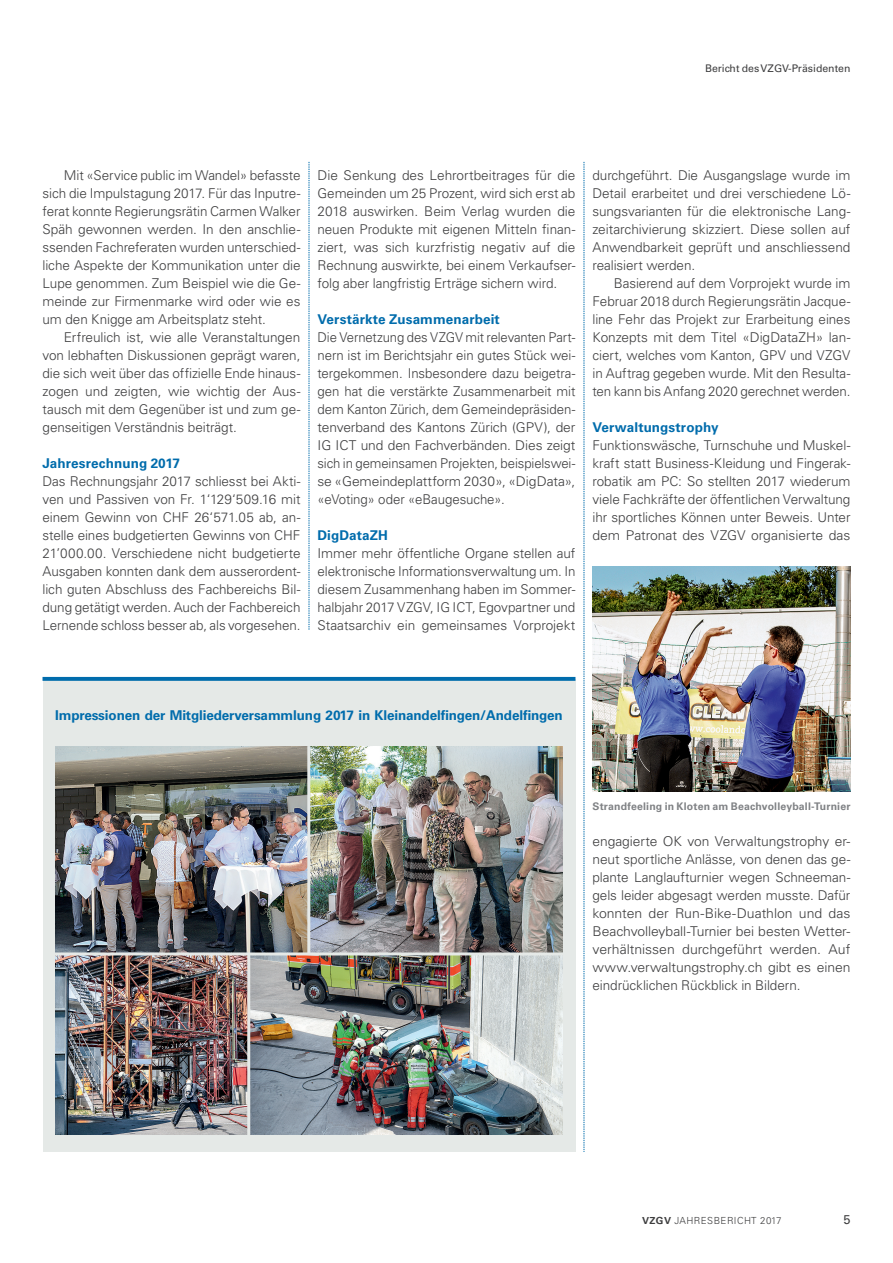
<style>
.page{position:relative;width:893px;height:1263px;background:#fff}
.page>*{position:absolute;margin:0;border:0;box-sizing:border-box;transform-origin:0 0}
.t1{font:300 13.5px/18px "Univers LT Std";letter-spacing:-.005em;color:#3e3e3f;text-align:justify}
.t2{font:700 13.5px "Univers LT Std";letter-spacing:-.01em;color:#006cac}
.t3{font:12.75px "Univers LT Std";color:#3e3e3f}
.t4{font:700 10.5px "Univers LT Std";letter-spacing:.015em;color:#808285}
.t5{font:10.5px "Univers LT Std";color:#3e3e3f}
.t6{font:300 9.75px "Univers LT Std";letter-spacing:.045em;color:#3e3e3f}
.s1{font-weight:700}
</style>
<div class="page">
<div style="left:43px;top:679px;width:532px;height:473px;background:#e5e9e7"></div>
<svg style="left:43px;top:677px;width:532px;height:4px;background:#0971ae"></svg>
<svg style="left:309px;top:162px;width:1px;height:468px"></svg>
<svg style="left:584px;top:162px;width:1px;height:990px"></svg>
<img style="left:55px;top:746px;width:508px;height:388px">
<img style="left:592px;top:567px;width:258px;height:225px">
<hr style="left:307px;top:746px;width:3px;height:226px;background:#e5e9e7">
<hr style="left:51px;top:952px;width:515px;height:3px;background:#e5e9e7">
<hr style="left:247px;top:954px;width:3px;height:192px;background:#e5e9e7">
<p class="t5" style="left:705px;top:62px;width:147px">Bericht des VZGV-Präsidenten</p>
<p class="t1" style="left:43px;top:166px;width:260px;text-indent:21px">Mit «Service public im Wandel» befasste sich die Impulstagung 2017. Für das Inputre&shy;ferat konnte Regierungsrätin Carmen Walker Späh gewonnen werden. In den anschlie&shy;ssenden Fachreferaten wurden unterschied&shy;liche Aspekte der Kommunikation unter die Lupe genommen. Zum Beispiel wie die Ge&shy;meinde zur Firmenmarke wird oder wie es um den Knigge am Arbeitsplatz steht.</p>
<p class="t1" style="left:43px;top:328px;width:259px;text-indent:21px">Erfreulich ist, wie alle Veranstaltungen von lebhaften Diskussionen geprägt waren, die sich weit über das offizielle Ende hinaus&shy;zogen und zeigten, wie wichtig der Aus&shy;tausch mit dem Gegenüber ist und zum ge&shy;genseitigen Verständnis beiträgt.</p>
<p class="t2" style="left:43px;top:455px;width:139px">Jahresrechnung 2017</p>
<p class="t1" style="left:43px;top:472px;width:259px">Das Rechnungsjahr 2017 schliesst bei Akti&shy;ven und Passiven von Fr. 1‘129‘509.16 mit einem Gewinn von CHF 26‘571.05 ab, an&shy;stelle eines budgetierten Gewinns von CHF 21’000.00. Verschiedene nicht budgetierte Ausgaben konnten dank dem ausserordent&shy;lich guten Abschluss des Fachbereichs Bil&shy;dung getätigt werden. Auch der Fachbereich Lernende schloss besser ab, als vorgesehen.</p>
<p class="t1" style="left:317px;top:166px;width:259px">Die Senkung des Lehrortbeitrages für die Gemeinden um 25 Prozent, wird sich erst ab 2018 auswirken. Beim Verlag wurden die neuen Produkte mit eigenen Mitteln finan&shy;ziert, was sich kurzfristig negativ auf die Rechnung auswirkte, bei einem Verkaufser&shy;folg aber langfristig Erträge sichern wird.</p>
<p class="t2" style="left:317px;top:311px;width:184px">Verstärkte Zusammenarbeit</p>
<p class="t1" style="left:317px;top:328px;width:259px">Die Vernetzung des VZGV mit relevanten Part&shy;nern ist im Berichtsjahr ein gutes Stück wei&shy;tergekommen. Insbesondere dazu beigetra&shy;gen hat die verstärkte Zusammenarbeit mit dem Kanton Zürich, dem Gemeindepräsiden&shy;tenverband des Kantons Zürich (GPV), der IG ICT und den Fachverbänden. Dies zeigt sich in gemeinsamen Projekten, beispielswei&shy;se «Gemeindeplattform 2030», «DigData», «eVoting» oder «eBaugesuche».</p>
<p class="t2" style="left:317px;top:527px;width:72px">DigDataZH</p>
<p class="t1" style="left:317px;top:544px;width:259px">Immer mehr öffentliche Organe stellen auf elektronische Informationsverwaltung um. In diesem Zusammenhang haben im Sommer&shy;halbjahr 2017 VZGV, IG ICT, Egovpartner und Staatsarchiv ein gemeinsames Vorprojekt</p>
<p class="t1" style="left:592px;top:166px;width:259px">durchgeführt. Die Ausgangslage wurde im Detail erarbeitet und drei verschiedene Lö&shy;sungsvarianten für die elektronische Lang&shy;zeitarchivierung skizziert. Diese sollen auf Anwendbarkeit geprüft und anschliessend realisiert werden.</p>
<p class="t1" style="left:592px;top:274px;width:259px;text-indent:21px">Basierend auf dem Vorprojekt wurde im Februar 2018 durch Regierungsrätin Jacque&shy;line Fehr das Projekt zur Erarbeitung eines Konzepts mit dem Titel «DigDataZH» lan&shy;ciert, welches vom Kanton, GPV und VZGV in Auftrag gegeben wurde. Mit den Resulta&shy;ten kann bis Anfang 2020 gerechnet werden.</p>
<p class="t2" style="left:592px;top:419px;width:128px">Verwaltungstrophy</p>
<p class="t1" style="left:592px;top:436px;width:259px">Funktionswäsche, Turnschuhe und Muskel&shy;kraft statt Business-Kleidung und Fingerak&shy;robatik am PC: So stellten 2017 wiederum viele Fachkräfte der öffentlichen Verwaltung ihr sportliches Können unter Beweis. Unter dem Patronat des VZGV organisierte das</p>
<p class="t2" style="left:55px;top:707px;width:509px">Impressionen der Mitgliederversammlung 2017 in Kleinandelfingen/Andelfingen</p>
<p class="t4" style="left:592px;top:800px;width:259px">Strandfeeling in Kloten am Beachvolleyball-Turnier</p>
<p class="t1" style="left:592px;top:832px;width:259px">engagierte OK von Verwaltungstrophy er&shy;neut sportliche Anlässe, von denen das ge&shy;plante Langlaufturnier wegen Schneeman&shy;gels leider abgesagt werden musste. Dafür konnten der Run-Bike-Duathlon und das Beachvolleyball-Turnier bei besten Wetter&shy;verhältnissen durchgeführt werden. Auf www.verwaltungstrophy.ch gibt es einen eindrücklichen Rückblick in Bildern.</p>
<p class="t6" style="left:642px;top:1215px;width:141px"><span class="s1">VZGV</span> JAHRESBERICHT 2017</p>
<p class="t3" style="left:843px;top:1212px;width:9px">5</p>
</div>
